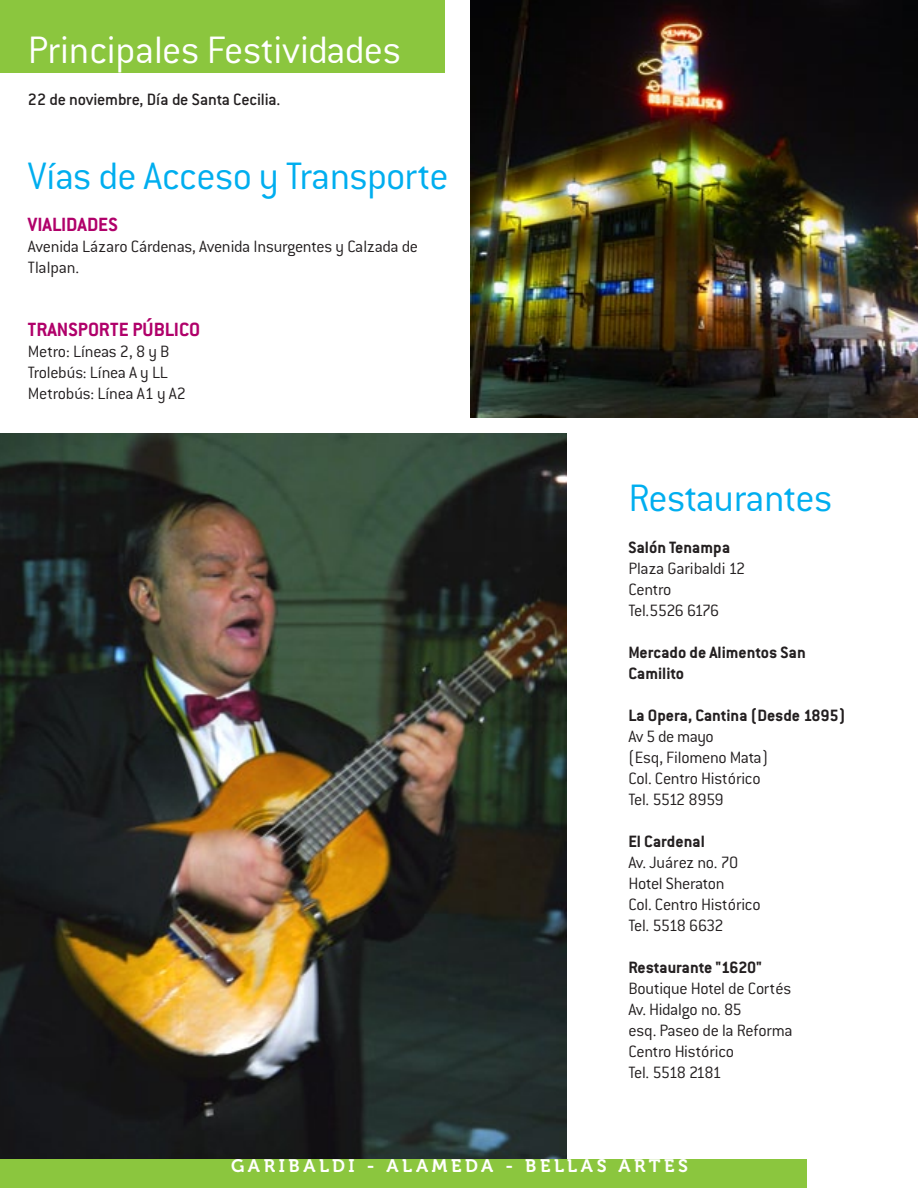
<style>
.page{position:relative;width:918px;height:1188px;background:#fff}
.page>*{position:absolute;margin:0;border:0;box-sizing:border-box;transform-origin:0 0}
.t1{font:300 42px "Conduit ITC";letter-spacing:-.02em;color:#00aeef}
.t2{font:300 42px "Conduit ITC";letter-spacing:-.01em;color:#fff}
.t3{font:700 21px "Conduit ITC";color:#b0016a}
.t4{font:300 18px/21px "Conduit ITC";letter-spacing:-.015em;color:#231f20}
.t5{font:700 18px/21px "Conduit ITC";color:#231f20}
.t6{font:500 18px "Conduit ITC";letter-spacing:-.01em;color:#231f20}
.t7{font:18px "Museo 700";letter-spacing:.2em;color:#fff}
</style>
<div class="page">
<img style="left:470px;top:0;width:448px;height:418px">
<img style="left:0;top:434px;width:566px;height:725px">
<div style="left:0;top:0;width:445px;height:72px;background:#8bc63e"></div>
<div style="left:0;top:1159px;width:806px;height:29px;background:#8bc63e"></div>
<h1 class="t2" style="left:28px;top:28px;width:375px">Principales Festividades</h1>
<p class="t6" style="left:28px;top:90px;width:254px">22 de noviembre, Día de Santa Cecilia.</p>
<h1 class="t1" style="left:28px;top:154px;width:422px">Vías de Acceso y Transporte</h1>
<p class="t3" style="left:28px;top:213px;width:91px">VIALIDADES</p>
<p class="t4" style="left:28px;top:236px;width:392px">Avenida Lázaro Cárdenas, Avenida Insurgentes y Calzada de<br>Tlalpan.</p>
<p class="t3" style="left:28px;top:318px;width:174px">TRANSPORTE PÚBLICO</p>
<p class="t4" style="left:28px;top:341px;width:160px">Metro: Líneas 2, 8 y B<br>Trolebús: Línea A y LL<br>Metrobús: Línea A1 y A2</p>
<h1 class="t1" style="left:628px;top:475px;width:206px">Restaurantes</h1>
<p class="t5" style="left:628px;top:536px;width:103px">Salón Tenampa</p>
<p class="t4" style="left:628px;top:558px;width:118px">Plaza Garibaldi 12<br>Centro<br>Tel.5526 6176</p>
<p class="t5" style="left:628px;top:641px;width:179px">Mercado de Alimentos San<br>Camilito</p>
<p class="t5" style="left:628px;top:704px;width:218px">La Opera, Cantina (Desde 1895)</p>
<p class="t4" style="left:628px;top:726px;width:141px">Av 5 de mayo<br>(Esq, Filomeno Mata)<br>Col. Centro Histórico<br>Tel. 5512 8959</p>
<p class="t5" style="left:628px;top:830px;width:78px">El Cardenal</p>
<p class="t4" style="left:628px;top:852px;width:134px">Av. Juárez no. 70<br>Hotel Sheraton<br>Col. Centro Histórico<br>Tel. 5518 6632</p>
<p class="t5" style="left:628px;top:956px;width:135px">Restaurante "1620"</p>
<p class="t4" style="left:628px;top:978px;width:166px">Boutique Hotel de Cortés<br>Av. Hidalgo no. 85<br>esq. Paseo de la Reforma<br>Centro Histórico<br>Tel. 5518 2181</p>
<p class="t7" style="left:231px;top:1155px;width:459px">GARIBALDI - ALAMEDA - BELLAS ARTES</p>
</div>
